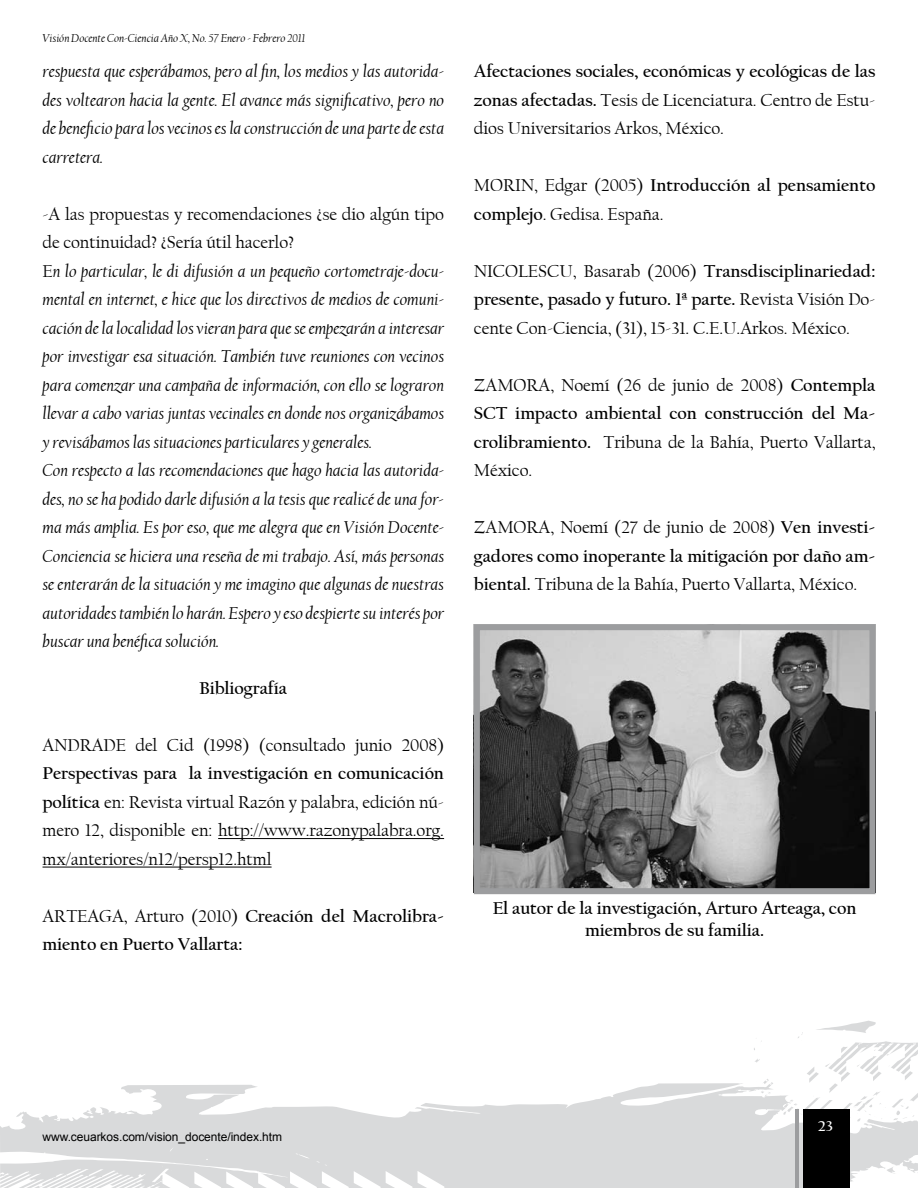
<style>
.page{position:relative;width:918px;height:1188px;background:#fff}
.page>*{position:absolute;margin:0;border:0;box-sizing:border-box;transform-origin:0 0}
.t1{font:italic 18px/28.5px "Californian FB";letter-spacing:-.005em;color:#000;text-align:justify}
.t2{font:18px/28.5px "Californian FB";letter-spacing:-.005em;color:#000;text-align:justify}
.t3{font:700 18px/28.5px "Californian FB";letter-spacing:-.005em;color:#000}
.t4{font:700 15px "Californian FB";color:#fff}
.t5{font:italic 12px "Californian FB";letter-spacing:-.005em;color:#000}
.t6{font:12px "Arial";letter-spacing:-.005em;color:#000}
.s1{font-style:normal}
.s2{font-weight:700}
.s3{font-weight:400}
</style>
<div class="page">
<svg style="left:0;top:1083px;width:918px;height:105px;fill:#d9dadb"></svg>
<svg style="left:152px;top:1147px;width:292px;height:41px"></svg>
<svg style="left:753px;top:1021px;width:165px;height:105px"></svg>
<div style="left:803px;top:1110px;width:46px;height:78px;background:#000"></div>
<hr style="left:796px;top:1110px;width:3px;height:78px;background:#9c9d9f">
<hr style="left:218px;top:838px;width:226px;height:1px;background:#000">
<hr style="left:43px;top:867px;width:229px;height:1px;background:#000">
<img style="left:481px;top:631px;width:387px;height:256px">
<div style="left:474px;top:624px;width:401px;height:270px;border:6px solid #9c9d9f"></div>
<p class="t5" style="left:43px;top:31px;width:265px">Visión Docente Con-Ciencia Año X, No. 57 Enero - Febrero 2011</p>
<p class="t1" style="left:43px;top:57px;width:403px">respuesta que esperábamos, pero al fin, los medios y las autorida&shy;des voltearon hacia la gente. El avance más significativo, pero no de beneficio para los vecinos es la construcción de una parte de esta carretera.</p>
<p class="t1" style="left:43px;top:200px;width:403px;text-align:left"><span class="s1">-A las propuestas y recomendaciones ¿se dio algún tipo de continuidad? ¿Sería útil hacerlo?<br>E</span>n lo particular, le di difusión a un pequeño cortometraje-docu&shy;mental en internet, e hice que los directivos de medios de comuni&shy;cación de la localidad los vieran para que se empezarán a interesar por investigar esa situación. También tuve reuniones con vecinos para comenzar una campaña de información, con ello se lograron llevar a cabo varias juntas vecinales en donde nos organizábamos y revisábamos las situaciones particulares y generales.<br>Con respecto a las recomendaciones que hago hacia las autorida&shy;des, no se ha podido darle difusión a la tesis que realicé de una for&shy;ma más amplia. Es por eso, que me alegra que en Visión Docente-Conciencia se hiciera una reseña de mi trabajo. Así, más personas se enterarán de la situación y me imagino que algunas de nuestras autoridades también lo harán. Espero y eso despierte su interés por buscar una benéfica solución.</p>
<p class="t2" style="left:474px;top:57px;width:403px"><span class="s2">Afectaciones sociales, económicas y ecológicas de las zonas afectadas.</span> Tesis de Licenciatura. Centro de Estu&shy;dios Universitarios Arkos, México.</p>
<p class="t3" style="left:474px;top:171px;width:403px"><span class="s3">MORIN, Edgar (2005)</span> Introducción al pensamiento complejo<span class="s3">. Gedisa. España.</span></p>
<p class="t2" style="left:474px;top:257px;width:403px">NICOLESCU, Basarab (2006) <span class="s2">Transdisciplinariedad: presente, pasado y futuro. 1ª parte.</span> Revista Visión Do&shy;cente Con-Ciencia, (31), 15-31. C.E.U.Arkos. México.</p>
<p class="t2" style="left:474px;top:371px;width:403px">ZAMORA, Noemí (26 de junio de 2008) <span class="s2">Contempla SCT impacto ambiental con construcción del Ma&shy;crolibramiento.</span> Tribuna de la Bahía, Puerto Vallarta, México.</p>
<p class="t2" style="left:474px;top:513px;width:403px">ZAMORA, Noemí (27 de junio de 2008) <span class="s2">Ven investi&shy;gadores como inoperante la mitigación por daño am&shy;biental.</span> Tribuna de la Bahía, Puerto Vallarta, México.</p>
<p class="t3" style="left:200px;top:674px;width:89px">Bibliografía</p>
<p class="t2" style="left:43px;top:731px;width:403px">ANDRADE del Cid (1998) (consultado junio 2008)</p>
<p class="t2" style="left:43px;top:759px;width:403px"><span class="s2">Perspectivas para la investigación en comunicación política</span> en: Revista virtual Razón y palabra, edición nú&shy;mero 12, disponible en: http://www.razonypalabra.org. mx/anteriores/n12/persp12.html</p>
<p class="t3" style="left:43px;top:902px;width:403px"><span class="s3">ARTEAGA, Arturo (2010)</span> Creación del Macrolibra&shy;miento en Puerto Vallarta:</p>
<p class="t3" style="left:493px;top:898px;width:365px;line-height:21.6px;text-align:center">El autor de la investigación, Arturo Arteaga, con miembros de su familia.</p>
<p class="t6" style="left:43px;top:1129px;width:241px">www.ceuarkos.com/vision_docente/index.htm</p>
<p class="t4" style="left:818px;top:1118px;width:17px">23</p>
</div>
